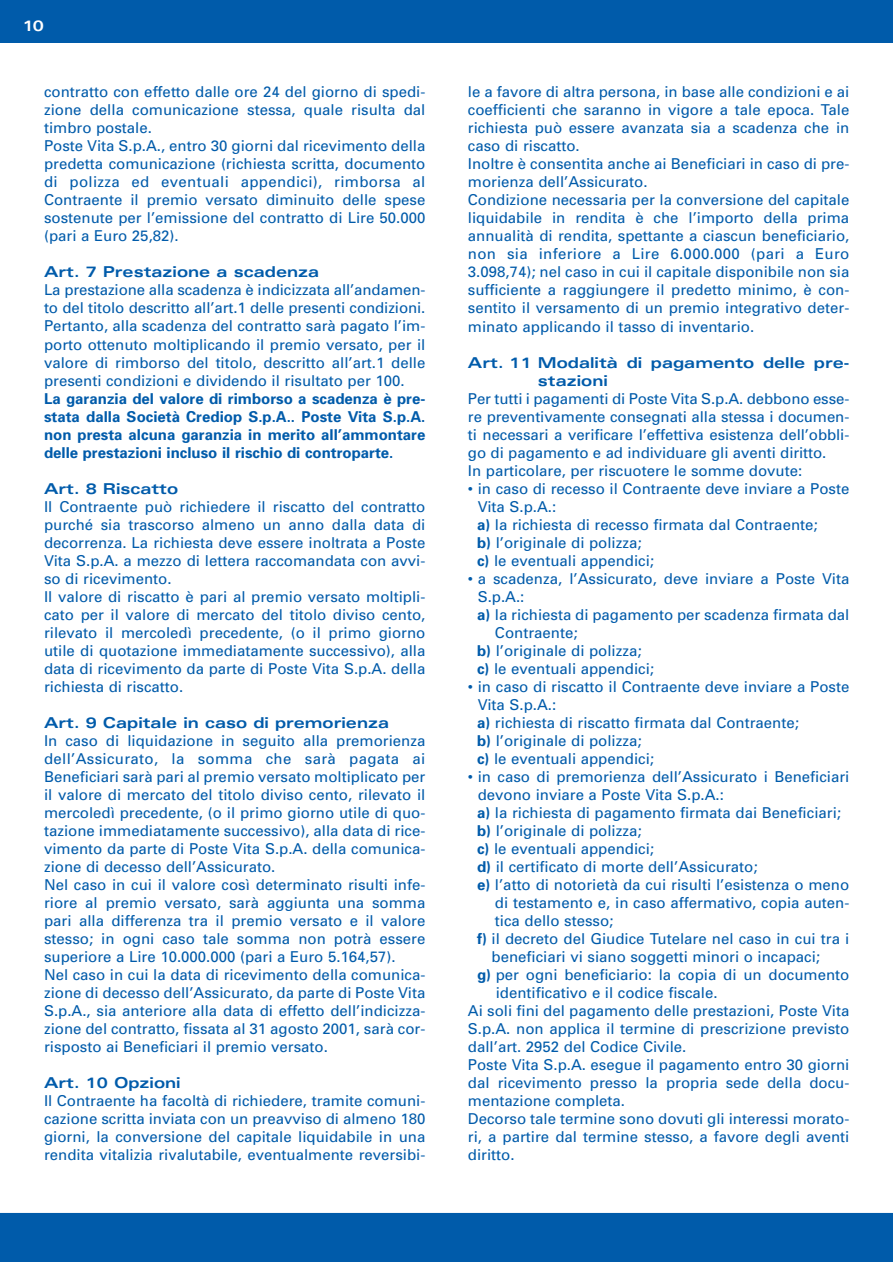
<style>
.page{position:relative;width:893px;height:1262px;background:#fff}
.page>*{position:absolute;margin:0;border:0;box-sizing:border-box;transform-origin:0 0}
.t1{font:15px/18px "Univers";color:#005baa}
.t2{font:700 15px/18px "Univers";color:#005baa;text-align:justify}
.t3{font:700 expanded 15px/18px "Univers";color:#005baa}
.t4{font:700 expanded 15px "Univers";color:#fff}
.s1{font-weight:700}
</style>
<div class="page">
<div style="left:0;top:0;width:892px;height:43px;background:#005baa"></div>
<div style="left:0;top:1212px;width:892px;height:49px;background:#005baa"></div>
<p class="t4" style="left:23px;top:21px;width:23px">10</p>
<p class="t1" style="left:44px;top:84px;width:383px">contratto con effetto dalle ore 24 del giorno di spedi&shy;zione della comunicazione stessa, quale risulta dal timbro postale.<br>Poste Vita S.p.A., entro 30 giorni dal ricevimento della predetta comunicazione (richiesta scritta, documento di polizza ed eventuali appendici), rimborsa al Contraente il premio versato diminuito delle spese sostenute per l’emissione del contratto di Lire 50.000 (pari a Euro 25,82).</p>
<p class="t3" style="left:44px;top:264px;width:277px">Art. 7 Prestazione a scadenza</p>
<p class="t1" style="left:44px;top:282px;width:383px;text-align:justify">La prestazione alla scadenza è indicizzata all’andamen&shy;to del titolo descritto all’art.1 delle presenti condizioni.<br>Pertanto, alla scadenza del contratto sarà pagato l’im&shy;porto ottenuto moltiplicando il premio versato, per il valore di rimborso del titolo, descritto all’art.1 delle presenti condizioni e dividendo il risultato per 100.</p>
<p class="t2" style="left:44px;top:390px;width:383px">La garanzia del valore di rimborso a scadenza è pre&shy;stata dalla Società Crediop S.p.A.. Poste Vita S.p.A. non presta alcuna garanzia in merito all’ammontare delle prestazioni incluso il rischio di controparte.</p>
<p class="t3" style="left:44px;top:480px;width:136px">Art. 8 Riscatto</p>
<p class="t1" style="left:44px;top:498px;width:383px">Il Contraente può richiedere il riscatto del contratto purché sia trascorso almeno un anno dalla data di decorrenza. La richiesta deve essere inoltrata a Poste Vita S.p.A. a mezzo di lettera raccomandata con avvi&shy;so di ricevimento.<br>Il valore di riscatto è pari al premio versato moltipli&shy;cato per il valore di mercato del titolo diviso cento, rilevato il mercoledì precedente, (o il primo giorno utile di quotazione immediatamente successivo), alla data di ricevimento da parte di Poste Vita S.p.A. della richiesta di riscatto.</p>
<p class="t3" style="left:44px;top:714px;width:347px">Art. 9 Capitale in caso di premorienza</p>
<p class="t1" style="left:44px;top:732px;width:383px">In caso di liquidazione in seguito alla premorienza dell’Assicurato, la somma che sarà pagata ai Beneficiari sarà pari al premio versato moltiplicato per il valore di mercato del titolo diviso cento, rilevato il mercoledì precedente, (o il primo giorno utile di quo&shy;tazione immediatamente successivo), alla data di rice&shy;vimento da parte di Poste Vita S.p.A. della comunica&shy;zione di decesso dell’Assicurato.<br>Nel caso in cui il valore così determinato risulti infe&shy;riore al premio versato, sarà aggiunta una somma pari alla differenza tra il premio versato e il valore stesso; in ogni caso tale somma non potrà essere superiore a Lire 10.000.000 (pari a Euro 5.164,57).<br>Nel caso in cui la data di ricevimento della comunica&shy;zione di decesso dell’Assicurato, da parte di Poste Vita S.p.A., sia anteriore alla data di effetto dell’indicizza&shy;zione del contratto, fissata al 31 agosto 2001, sarà cor&shy;risposto ai Beneficiari il premio versato.</p>
<p class="t3" style="left:44px;top:1074px;width:138px">Art. 10 Opzioni</p>
<p class="t1" style="left:44px;top:1092px;width:383px;text-align:justify">Il Contraente ha facoltà di richiedere, tramite comuni&shy;cazione scritta inviata con un preavviso di almeno 180 giorni, la conversione del capitale liquidabile in una rendita vitalizia rivalutabile, eventualmente reversibi-</p>
<p class="t1" style="left:468px;top:84px;width:383px">le a favore di altra persona, in base alle condizioni e ai coefficienti che saranno in vigore a tale epoca. Tale richiesta può essere avanzata sia a scadenza che in caso di riscatto.<br>Inoltre è consentita anche ai Beneficiari in caso di pre&shy;morienza dell’Assicurato.<br>Condizione necessaria per la conversione del capitale liquidabile in rendita è che l’importo della prima annualità di rendita, spettante a ciascun beneficiario, non sia inferiore a Lire 6.000.000 (pari a Euro 3.098,74); nel caso in cui il capitale disponibile non sia sufficiente a raggiungere il predetto minimo, è con&shy;sentito il versamento di un premio integrativo deter&shy;minato applicando il tasso di inventario.</p>
<p class="t3" style="left:538px;top:354px;width:313px;text-indent:-70px">Art. 11 Modalità di pagamento delle pre&shy;stazioni</p>
<p class="t1" style="left:468px;top:390px;width:383px">Per tutti i pagamenti di Poste Vita S.p.A. debbono esse&shy;re preventivamente consegnati alla stessa i documen&shy;ti necessari a verificare l’effettiva esistenza dell’obbli&shy;go di pagamento e ad individuare gli aventi diritto.<br>In particolare, per riscuotere le somme dovute:</p>
<p class="t1" style="left:477px;top:480px;width:374px;text-indent:-9px">• in caso di recesso il Contraente deve inviare a Poste Vita S.p.A.:<br><span class="s1">a)</span> la richiesta di recesso firmata dal Contraente;<br><span class="s1">b)</span> l’originale di polizza;<br><span class="s1">c)</span> le eventuali appendici;</p>
<p class="t1" style="left:468px;top:570px;width:383px">• a scadenza, l’Assicurato, deve inviare a Poste Vita</p>
<p class="t1" style="left:477px;top:588px;width:48px">S.p.A.:</p>
<p class="t1" style="left:477px;top:606px;width:374px"><span class="s1">a)</span> la richiesta di pagamento per scadenza firmata dal</p>
<p class="t1" style="left:495px;top:624px;width:84px">Contraente;</p>
<p class="t1" style="left:477px;top:642px;width:166px"><span class="s1">b)</span> l’originale di polizza;</p>
<p class="t1" style="left:477px;top:660px;width:178px"><span class="s1">c)</span> le eventuali appendici;</p>
<p class="t1" style="left:477px;top:678px;width:374px;text-indent:-9px">• in caso di riscatto il Contraente deve inviare a Poste Vita S.p.A.:<br><span class="s1">a)</span> richiesta di riscatto firmata dal Contraente;<br><span class="s1">b)</span> l’originale di polizza;<br><span class="s1">c)</span> le eventuali appendici;</p>
<p class="t1" style="left:468px;top:768px;width:383px">• in caso di premorienza dell’Assicurato i Beneficiari</p>
<p class="t1" style="left:477px;top:786px;width:248px">devono inviare a Poste Vita S.p.A.:</p>
<p class="t1" style="left:477px;top:804px;width:365px"><span class="s1">a)</span> la richiesta di pagamento firmata dai Beneficiari;</p>
<p class="t1" style="left:477px;top:822px;width:166px"><span class="s1">b)</span> l’originale di polizza;</p>
<p class="t1" style="left:477px;top:840px;width:178px"><span class="s1">c)</span> le eventuali appendici;</p>
<p class="t1" style="left:477px;top:858px;width:282px"><span class="s1">d)</span> il certificato di morte dell’Assicurato;</p>
<p class="t1" style="left:477px;top:876px;width:373px"><span class="s1">e)</span> l’atto di notorietà da cui risulti l’esistenza o meno</p>
<p class="t1" style="left:495px;top:894px;width:356px">di testamento e, in caso affermativo, copia auten-</p>
<p class="t1" style="left:495px;top:912px;width:120px">tica dello stesso;</p>
<p class="t1" style="left:477px;top:930px;width:374px"><span class="s1">f)</span> il decreto del Giudice Tutelare nel caso in cui tra i</p>
<p class="t1" style="left:491px;top:948px;width:330px">beneficiari vi siano soggetti minori o incapaci;</p>
<p class="t1" style="left:477px;top:966px;width:374px"><span class="s1">g)</span> per ogni beneficiario: la copia di un documento</p>
<p class="t1" style="left:495px;top:984px;width:223px">identificativo e il codice fiscale.</p>
<p class="t1" style="left:468px;top:1002px;width:383px">Ai soli fini del pagamento delle prestazioni, Poste Vita</p>
<p class="t1" style="left:468px;top:1020px;width:383px">S.p.A. non applica il termine di prescrizione previsto</p>
<p class="t1" style="left:468px;top:1038px;width:220px">dall’art. 2952 del Codice Civile.</p>
<p class="t1" style="left:468px;top:1056px;width:383px">Poste Vita S.p.A. esegue il pagamento entro 30 giorni</p>
<p class="t1" style="left:468px;top:1074px;width:383px">dal ricevimento presso la propria sede della docu-</p>
<p class="t1" style="left:468px;top:1092px;width:159px">mentazione completa.</p>
<p class="t1" style="left:468px;top:1110px;width:383px">Decorso tale termine sono dovuti gli interessi morato-</p>
<p class="t1" style="left:468px;top:1128px;width:383px">ri, a partire dal termine stesso, a favore degli aventi</p>
<p class="t1" style="left:468px;top:1146px;width:48px">diritto.</p>
</div>
